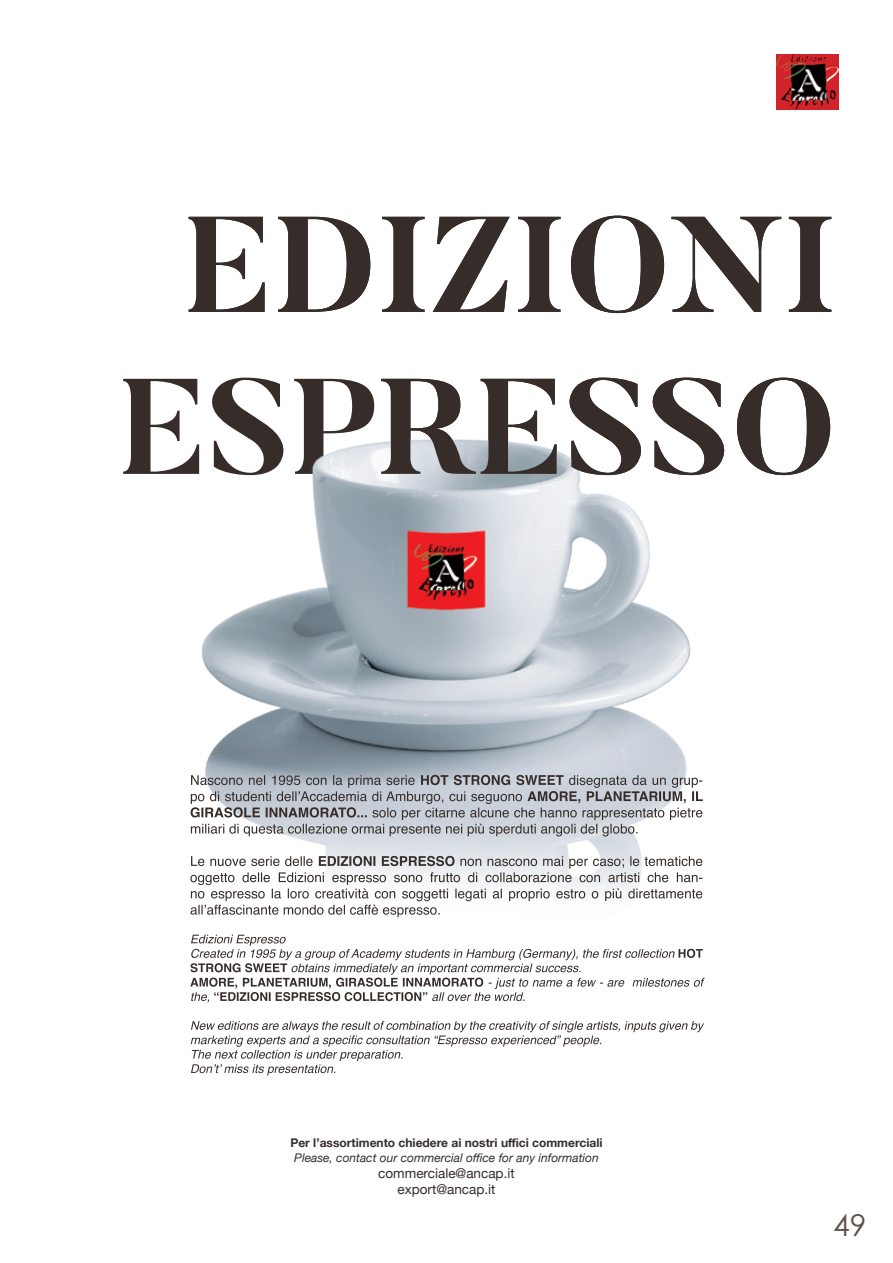
<style>
.page{position:relative;width:893px;height:1263px;background:#fff}
.page>*{position:absolute;margin:0;border:0;box-sizing:border-box;transform-origin:0 0}
.t1{font:700 135px "Butler";color:#362d2b}
.t2{font:30px "Century Gothic";color:#60504d}
.t3{font:13.5px "Helvetica Neue";color:#362d2b}
.t4{font:700 12px "Helvetica Neue";color:#362d2b}
.t5{font:italic 12px "Helvetica Neue";color:#362d2b}
</style>
<div class="page">
<img style="left:190px;top:439px;width:513px;height:496px">
<svg style="left:825px;top:54px;width:14px;height:56px"></svg>
<img style="left:776px;top:54px;width:49px;height:56px">
<svg style="left:191px;top:1021px;width:513px;height:54px"></svg>
<svg style="left:190px;top:935px;width:515px;height:68px"></svg>
<svg style="left:190px;top:856px;width:512px;height:61px"></svg>
<svg style="left:191px;top:775px;width:512px;height:61px"></svg>
<h1 class="t1" style="left:185px;top:179px;width:653px">EDIZIONI</h1>
<h1 class="t1" style="left:119px;top:341px;width:718px">ESPRESSO</h1>
<p class="t4" style="left:290px;top:1133px;width:314px">Per l’assortimento chiedere ai nostri uffici commerciali</p>
<p class="t5" style="left:294px;top:1148px;width:306px">Please, contact our commercial office for any information</p>
<p class="t3" style="left:378px;top:1163px;width:138px">commerciale@ancap.it</p>
<p class="t3" style="left:398px;top:1179px;width:99px">export@ancap.it</p>
<p class="t2" style="left:833px;top:1204px;width:35px">49</p>
</div>
